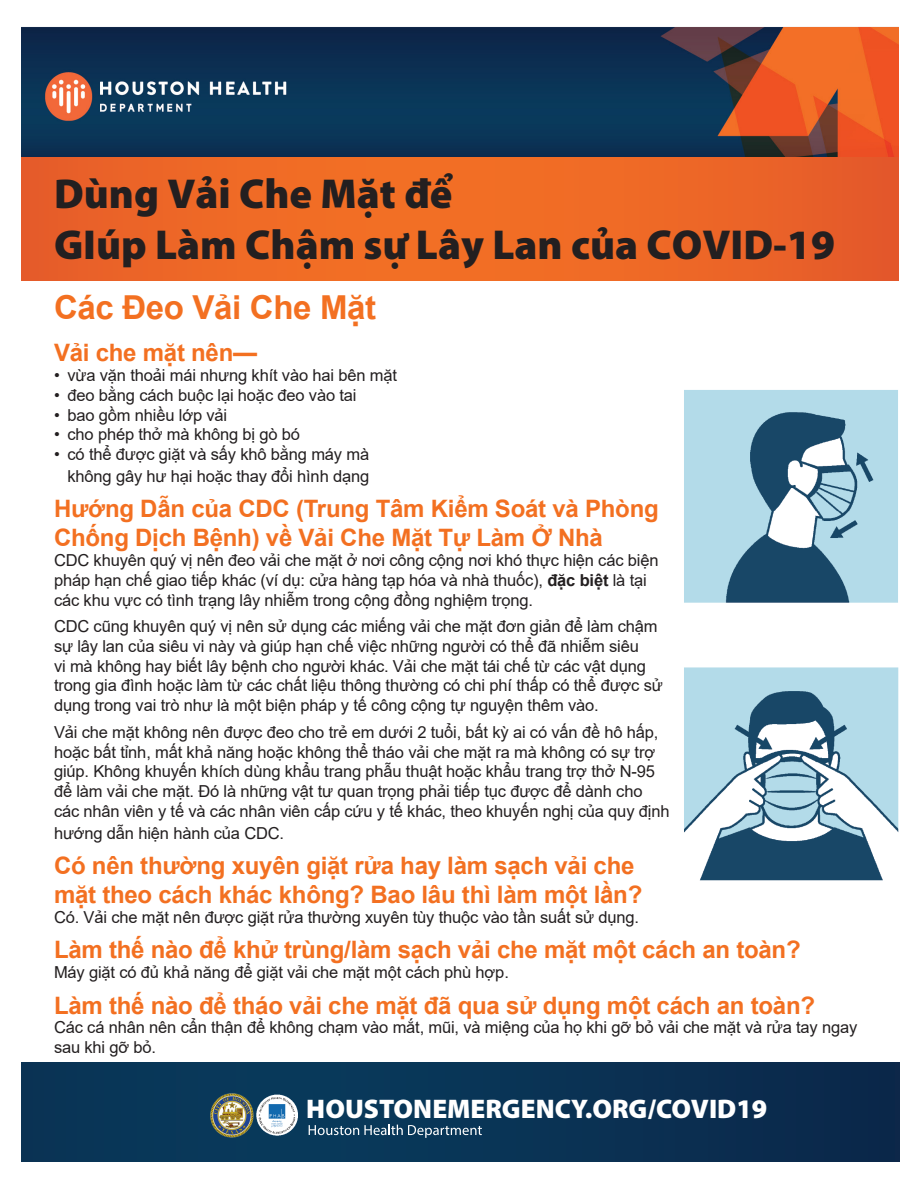
<style>
.page{position:relative;width:918px;height:1188px;background:#fff}
.page>*{position:absolute;margin:0;border:0;box-sizing:border-box;transform-origin:0 0}
.t1{font:900 42px "Myriad Pro";color:#231f20}
.t2{font:700 33px "Arial";letter-spacing:-.01em;color:#f37021}
.t3{font:900 27px "Myriad Pro";color:#fff}
.t4{font:700 24px/28.8px "Arial";letter-spacing:-.01em;color:#f37021}
.t5{font:16.5px/19.8px "Arial";letter-spacing:-.01em;color:#231f20}
.s1{font-weight:700}
</style>
<div class="page">
<div style="left:22px;top:157px;width:877px;height:123px;background:linear-gradient(to right,#ef6926,#ec6527)"></div>
<img style="left:22px;top:26px;width:877px;height:130px">
<img style="left:684px;top:390px;width:215px;height:491px">
<div style="left:22px;top:1063px;width:878px;height:98px;background:#0a3455"></div>
<svg style="left:309px;top:1125px;width:173px;height:13px"></svg>
<img style="left:210px;top:1094px;width:44px;height:43px">
<img style="left:256px;top:1095px;width:41px;height:40px">
<p class="t1" style="left:54px;top:166px;width:400px">Dùng Vải Che Mặt để</p>
<p class="t1" style="left:54px;top:216px;width:783px">GIúp Làm Chậm sự Lây Lan của COVID-19</p>
<p class="t2" style="left:54px;top:284px;width:324px">Các Đeo Vải Che Mặt</p>
<p class="t4" style="left:54px;top:339px;width:205px">Vải che mặt nên—</p>
<p class="t5" style="left:54px;top:365px;width:345px">• vừa vặn thoải mái nhưng khít vào hai bên mặt</p>
<p class="t5" style="left:54px;top:385px;width:304px">• đeo bằng cách buộc lại hoặc đeo vào tai</p>
<p class="t5" style="left:54px;top:405px;width:175px">• bao gồm nhiều lớp vải</p>
<p class="t5" style="left:54px;top:425px;width:248px">• cho phép thở mà không bị gò bó</p>
<p class="t5" style="left:54px;top:443px;width:317px;line-height:21.6px;text-align:right">• có thể được giặt và sấy khô bằng máy mà không gây hư hại hoặc thay đổi hình dạng</p>
<p class="t4" style="left:54px;top:495px;width:606px">Hướng Dẫn của CDC (Trung Tâm Kiểm Soát và Phòng<br>Chống Dịch Bệnh) về Vải Che Mặt Tự Làm Ở Nhà</p>
<p class="t5" style="left:54px;top:550px;width:606px">CDC khuyên quý vị nên đeo vải che mặt ở nơi công cộng nơi khó thực hiện các biện pháp hạn chế giao tiếp khác (ví dụ: cửa hàng tạp hóa và nhà thuốc), <span class="s1">đặc biệt</span> là tại các khu vực có tình trạng lây nhiễm trong cộng đồng nghiệm trọng.</p>
<p class="t5" style="left:54px;top:616px;width:610px">CDC cũng khuyên quý vị nên sử dụng các miếng vải che mặt đơn giản để làm chậm sự lây lan của siêu vi này và giúp hạn chế việc những người có thể đã nhiễm siêu<br>vi mà không hay biết lây bệnh cho người khác. Vải che mặt tái chế từ các vật dụng trong gia đình hoặc làm từ các chất liệu thông thường có chi phí thấp có thể được sử dụng trong vai trò như là một biện pháp y tế công cộng tự nguyện thêm vào.</p>
<p class="t5" style="left:54px;top:722px;width:617px">Vải che mặt không nên được đeo cho trẻ em dưới 2 tuổi, bất kỳ ai có vấn đề hô hấp, hoặc bất tỉnh, mất khả năng hoặc không thể tháo vải che mặt ra mà không có sự trợ giúp. Không khuyến khích dùng khẩu trang phẫu thuật hoặc khẩu trang trợ thở N-95 để làm vải che mặt. Đó là những vật tư quan trọng phải tiếp tục được để dành cho các nhân viên y tế và các nhân viên cấp cứu y tế khác, theo khuyến nghị của quy định</p>
<p class="t5" style="left:54px;top:823px;width:232px">hướng dẫn hiện hành của CDC.</p>
<p class="t4" style="left:54px;top:852px;width:590px">Có nên thường xuyên giặt rửa hay làm sạch vải che mặt theo cách khác không? Bao lâu thì làm một lần?</p>
<p class="t5" style="left:54px;top:907px;width:587px">Có. Vải che mặt nên được giặt rửa thường xuyên tùy thuộc vào tần suất sử dụng.</p>
<p class="t4" style="left:54px;top:936px;width:748px">Làm thế nào để khử trùng/làm sạch vải che mặt một cách an toàn?</p>
<p class="t5" style="left:54px;top:962px;width:456px">Máy giặt có đủ khả năng để giặt vải che mặt một cách phù hợp.</p>
<p class="t4" style="left:54px;top:991px;width:763px">Làm thế nào để tháo vải che mặt đã qua sử dụng một cách an toàn?</p>
<p class="t5" style="left:54px;top:1018px;width:805px">Các cá nhân nên cẩn thận để không chạm vào mắt, mũi, và miệng của họ khi gỡ bỏ vải che mặt và rửa tay ngay sau khi gỡ bỏ.</p>
<p class="t3" style="left:306px;top:1091px;width:463px">HOUSTONEMERGENCY.ORG/COVID19</p>
</div>
